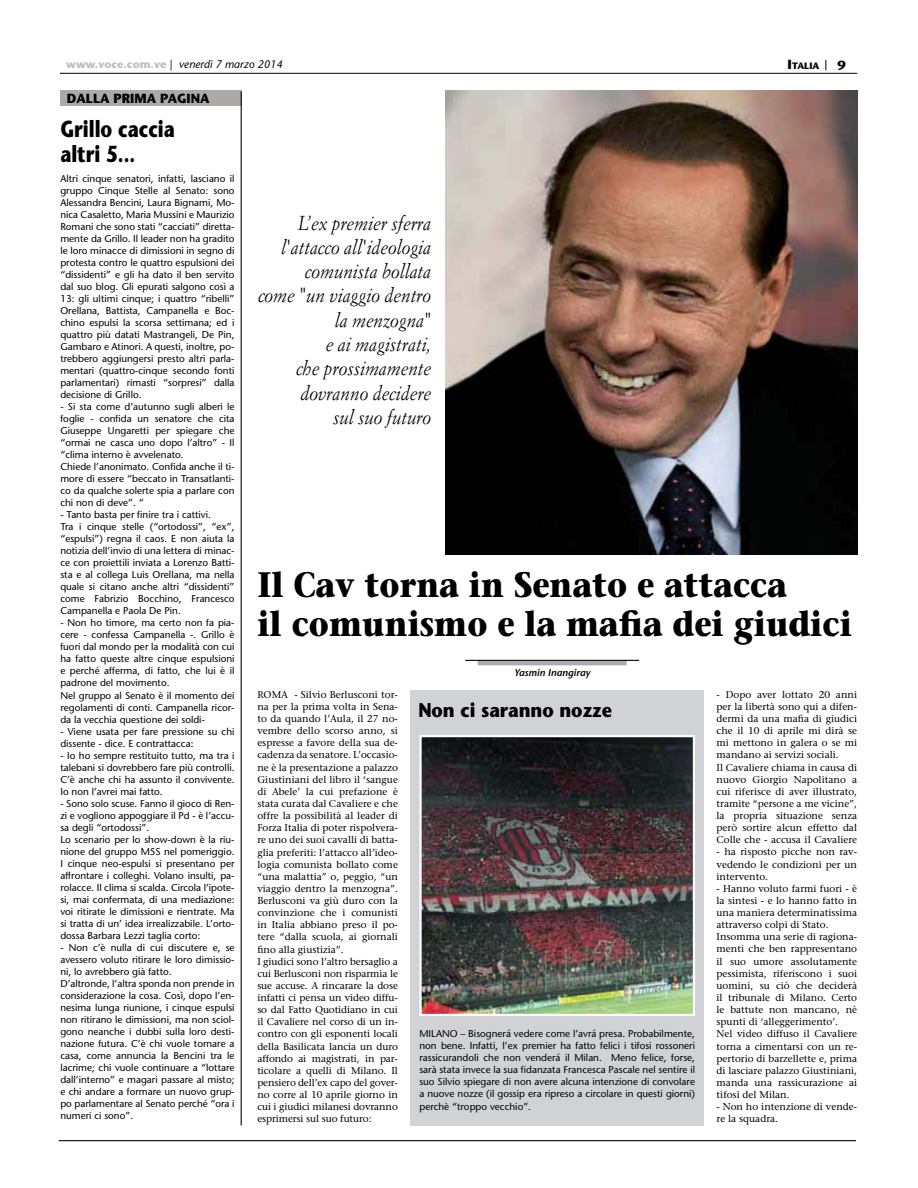
<style>
.page{position:relative;width:918px;height:1188px;background:#fff}
.page>*{position:absolute;margin:0;border:0;box-sizing:border-box;transform-origin:0 0}
.t1{font:700 35.25px/38.5px "Stone Serif";color:#000;scale:.88 1}
.t2{font:700 23.1px/25.3px "Stone Sans";color:#000;scale:.8 1}
.t3{font:italic 19.8px/24.3px "Simoncini Garamond";color:#000;text-align:right;scale:.9 1}
.t4{font:700 19.8px "Stone Sans";color:#000;scale:.9 1}
.t5{font:700 13.2px "Stone Sans";color:#000;scale:.96 1}
.t6{font:700 13.2px "Stone Sans";color:#000}
.t7{font:italic 11.1px "Stone Sans";color:#000}
.t8{font:9.9px/12px "Stone Sans";color:#000}
.t9{font:9.9px/12.1px "Stone Serif";color:#000}
.t10{font:italic 600 9.9px "Stone Sans";color:#000}
.t11{font:700 9.3px "Stone Sans";color:#000}
.s1{font-weight:700;font-style:normal;color:#bbbec3}
.s2{font-style:normal}
.s3{font-size:13.2px}
</style>
<div class="page">
<hr style="left:59px;top:1140px;width:797px;height:1px;background:#000">
<div style="left:410px;top:690px;width:294px;height:435px;background:#d0d2d5"></div>
<img style="left:422px;top:738px;width:270px;height:275px">
<div style="left:419px;top:735px;width:276px;height:281px;border:2px solid #fff"></div>
<div style="left:60px;top:91px;width:182px;height:15px;background:#aea9a9"></div>
<hr style="left:241px;top:91px;width:1px;height:1034px;background:#000">
<hr style="left:478px;top:661px;width:149px;height:4px;background:#a8acb1">
<hr style="left:465px;top:660px;width:174px;height:1px;background:#000">
<hr style="left:60px;top:73px;width:797px;height:1px;background:#000">
<img style="left:446px;top:91px;width:411px;height:463px">
<p class="t7" style="left:66px;top:60px;width:218px"><span class="s1">www.voce.com.ve</span> <span class="s2">|</span> venerdì 7 marzo 2014</p>
<p class="t11" style="left:788px;top:63px;width:33px"><span class="s3">I</span>TALIA</p>
<h3 class="t6" style="left:838px;top:60px;width:10px">9</h3>
<h3 class="t5" style="left:67px;top:93px;width:150px">DALLA PRIMA PAGINA</h3>
<h2 class="t2" style="left:60px;top:118px;width:145px">Grillo caccia altri 5...</h2>
<p class="t8" style="left:60px;top:173px;width:176px;text-align:justify">Altri cinque senatori, infatti, lasciano il gruppo Cinque Stelle al Senato: sono Alessandra Bencini, Laura Bignami, Mo&shy;nica Casaletto, Maria Mussini e Maurizio Romani che sono stati “cacciati” diretta&shy;mente da Grillo. Il leader non ha gradito le loro minacce di dimissioni in segno di protesta contro le quattro espulsioni dei “dissidenti” e gli ha dato il ben servito dal suo blog. Gli epurati salgono così a 13: gli ultimi cinque; i quattro “ribelli” Orellana, Battista, Campanella e Boc&shy;chino espulsi la scorsa settimana; ed i quattro più datati Mastrangeli, De Pin, Gambaro e Atinori. A questi, inoltre, po&shy;trebbero aggiungersi presto altri parla&shy;mentari (quattro-cinque secondo fonti parlamentari) rimasti “sorpresi” dalla decisione di Grillo.</p>
<p class="t8" style="left:60px;top:402px;width:176px">- Si sta come d’autunno sugli alberi le foglie - confida un senatore che cita Giuseppe Ungaretti per spiegare che “ormai ne casca uno dopo l’altro” - Il “clima interno è avvelenato.<br>Chiede l’anonimato. Confida anche il ti&shy;more di essere “beccato in Transatlanti&shy;co da qualche solerte spia a parlare con chi non di deve”. “</p>
<p class="t8" style="left:60px;top:510px;width:176px">- Tanto basta per finire tra i cattivi.<br>Tra i cinque stelle (“ortodossi”, “ex”, “espulsi”) regna il caos. E non aiuta la notizia dell’invio di una lettera di minac&shy;ce con proiettili inviata a Lorenzo Batti&shy;sta e al collega Luis Orellana, ma nella quale si citano anche altri “dissidenti” come Fabrizio Bocchino, Francesco Campanella e Paola De Pin.</p>
<p class="t8" style="left:60px;top:618px;width:176px">- Non ho timore, ma certo non fa pia&shy;cere - confessa Campanella -. Grillo è fuori dal mondo per la modalità con cui ha fatto queste altre cinque espulsioni e perché afferma, di fatto, che lui è il padrone del movimento.<br>Nel gruppo al Senato è il momento dei regolamenti di conti. Campanella ricor&shy;da la vecchia questione dei soldi-</p>
<p class="t8" style="left:60px;top:726px;width:176px">- Viene usata per fare pressione su chi dissente - dice. E contrattacca:</p>
<p class="t8" style="left:60px;top:750px;width:176px;text-align:justify">- Io ho sempre restituito tutto, ma tra i talebani si dovrebbero fare più controlli.<br>C’è anche chi ha assunto il convivente.<br>Io non l’avrei mai fatto.</p>
<p class="t8" style="left:60px;top:798px;width:176px">- Sono solo scuse. Fanno il gioco di Ren&shy;zi e vogliono appoggiare il Pd - è l’accu&shy;sa degli “ortodossi”.<br>Lo scenario per lo show-down è la riu&shy;nione del gruppo M5S nel pomeriggio.<br>I cinque neo-espulsi si presentano per affrontare i colleghi. Volano insulti, pa&shy;rolacce. Il clima si scalda. Circola l’ipote&shy;si, mai confermata, di una mediazione: voi ritirate le dimissioni e rientrate. Ma si tratta di un’ idea irrealizzabile. L’orto&shy;dossa Barbara Lezzi taglia corto:</p>
<p class="t8" style="left:60px;top:943px;width:176px">- Non c’è nulla di cui discutere e, se avessero voluto ritirare le loro dimissio&shy;ni, lo avrebbero già fatto.<br>D’altronde, l’altra sponda non prende in considerazione la cosa. Così, dopo l’en&shy;nesima lunga riunione, i cinque espulsi non ritirano le dimissioni, ma non sciol&shy;gono neanche i dubbi sulla loro desti&shy;nazione futura. C’è chi vuole tornare a casa, come annuncia la Bencini tra le lacrime; chi vuole continuare a “lottare dall’interno” e magari passare al misto; e chi andare a formare un nuovo grup&shy;po parlamentare al Senato perché “ora i numeri ci sono”.</p>
<h3 class="t3" style="left:258px;top:212px;width:194px">L’ex premier sferra l'attacco all'ideologia comunista bollata<br>come "un viaggio dentro la menzogna"<br>e ai magistrati,<br>che prossimamente dovranno decidere<br>sul suo futuro</h3>
<h1 class="t1" style="left:257px;top:569px;width:677px">Il Cav torna in Senato e attacca<br>il comunismo e la mafia dei giudici</h1>
<p class="t10" style="left:514px;top:669px;width:78px">Yasmin Inangiray</p>
<p class="t9" style="left:257px;top:689px;width:142px">ROMA - Silvio Berlusconi tor&shy;na per la prima volta in Sena&shy;to da quando l’Aula, il 27 no&shy;vembre dello scorso anno, si espresse a favore della sua de&shy;cadenza da senatore. L’occasio&shy;ne è la presentazione a palazzo<br>Giustiniani del libro il ‘sangue di Abele’ la cui prefazione è stata curata dal Cavaliere e che offre la possibilità al leader di<br>Forza Italia di poter rispolvera&shy;re uno dei suoi cavalli di batta&shy;glia preferiti: l’attacco all’ideo&shy;logia comunista bollato come “una malattia” o, peggio, “un viaggio dentro la menzogna”.<br>Berlusconi va giù duro con la convinzione che i comunisti in Italia abbiano preso il po&shy;tere “dalla scuola, ai giornali fino alla giustizia”.<br>I giudici sono l’altro bersaglio a cui Berlusconi non risparmia le sue accuse. A rincarare la dose infatti ci pensa un video diffu&shy;so dal Fatto Quotidiano in cui il Cavaliere nel corso di un in&shy;contro con gli esponenti locali della Basilicata lancia un duro affondo ai magistrati, in par&shy;ticolare a quelli di Milano. Il pensiero dell’ex capo del gover&shy;no corre al 10 aprile giorno in cui i giudici milanesi dovranno esprimersi sul suo futuro:</p>
<p class="t9" style="left:717px;top:689px;width:142px">- Dopo aver lottato 20 anni per la libertà sono qui a difen&shy;dermi da una mafia di giudici che il 10 di aprile mi dirà se mi mettono in galera o se mi mandano ai servizi sociali.<br>Il Cavaliere chiama in causa di nuovo Giorgio Napolitano a cui riferisce di aver illustrato, tramite “persone a me vicine”, la propria situazione senza però sortire alcun effetto dal<br>Colle che - accusa il Cavaliere</p>
<h3 class="t4" style="left:418px;top:702px;width:217px">Non ci saranno nozze</h3>
<p class="t9" style="left:717px;top:847px;width:142px;text-align:justify">- ha risposto picche non rav&shy;vedendo le condizioni per un intervento.</p>
<p class="t9" style="left:717px;top:883px;width:142px">- Hanno voluto farmi fuori - è la sintesi - e lo hanno fatto in una maniera determinatissima attraverso colpi di Stato.<br>Insomma una serie di ragiona&shy;menti che ben rappresentano il suo umore assolutamente pessimista, riferiscono i suoi uomini, su ciò che deciderà il tribunale di Milano. Certo le battute non mancano, nè spunti di ‘alleggerimento’.<br>Nel video diffuso il Cavaliere torna a cimentarsi con un re&shy;pertorio di barzellette e, prima di lasciare palazzo Giustiniani, manda una rassicurazione ai tifosi del Milan.</p>
<p class="t9" style="left:717px;top:1102px;width:142px">- Non ho intenzione di vende&shy;re la squadra.</p>
<p class="t8" style="left:419px;top:1028px;width:277px;text-align:justify">MILANO – Bisognerá vedere come l’avrá presa. Probabilmente, non bene. Infatti, l’ex premier ha fatto felici i tifosi rossoneri rassicurandoli che non venderá il Milan. Meno felice, forse, sarà stata invece la sua fidanzata Francesca Pascale nel sentire il suo Silvio spiegare di non avere alcuna intenzione di convolare a nuove nozze (il gossip era ripreso a circolare in questi giorni) perchè “troppo vecchio”.</p>
</div>
